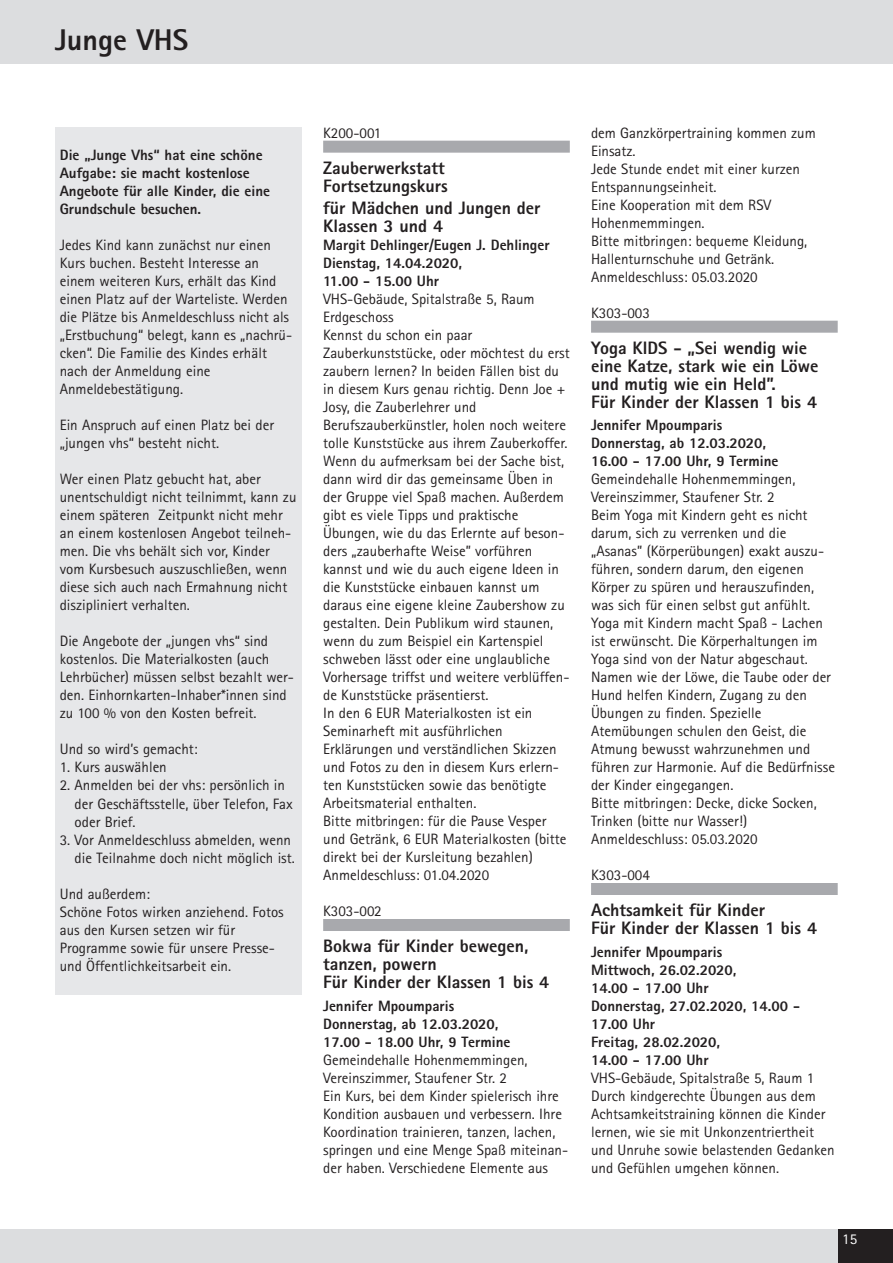
<style>
.page{position:relative;width:893px;height:1263px;background:#fff}
.page>*{position:absolute;margin:0;border:0;box-sizing:border-box;transform-origin:0 0}
.t1{font:800 30px "Rotis Sans Serif";color:#231f20}
.t2{font:800 18px/18px "Rotis Sans Serif";color:#231f20}
.t3{font:15px/18px "Rotis Sans Serif";color:#231f20}
.t4{font:800 15px/18px "Rotis Sans Serif";color:#231f20}
.t5{font:15px "Rotis Sans Serif";color:#fff}
</style>
<div class="page">
<div style="left:0;top:0;width:893px;height:64px;background:#dcdddf"></div>
<div style="left:0;top:1229px;width:893px;height:34px;background:#dcdddf"></div>
<div style="left:838px;top:1229px;width:55px;height:34px;background:#231f20"></div>
<div style="left:591px;top:321px;width:247px;height:12px;background:#a8a9ad"></div>
<div style="left:591px;top:883px;width:247px;height:12px;background:#a8a9ad"></div>
<div style="left:323px;top:141px;width:247px;height:12px;background:#a8a9ad"></div>
<div style="left:323px;top:919px;width:247px;height:12px;background:#a8a9ad"></div>
<div style="left:55px;top:128px;width:247px;height:867px;background:#e6e7e9"></div>
<h1 class="t1" style="left:55px;top:30px;width:135px">Junge VHS</h1>
<p class="t4" style="left:60px;top:148px;width:212px">Die „Junge Vhs“ hat eine schöne<br>Aufgabe: sie macht kostenlose<br>Angebote für alle Kinder, die eine<br>Grundschule besuchen.</p>
<p class="t3" style="left:60px;top:238px;width:234px">Jedes Kind kann zunächst nur einen Kurs buchen. Besteht Interesse an einem weiteren Kurs, erhält das Kind einen Platz auf der Warteliste. Werden die Plätze bis Anmeldeschluss nicht als „Erstbuchung“ belegt, kann es „nachrü&shy;cken“. Die Familie des Kindes erhält nach der Anmeldung eine Anmeldebestätigung.</p>
<p class="t3" style="left:60px;top:418px;width:216px">Ein Anspruch auf einen Platz bei der „jungen vhs“ besteht nicht.</p>
<p class="t3" style="left:60px;top:472px;width:238px">Wer einen Platz gebucht hat, aber unentschuldigt nicht teilnimmt, kann zu einem späteren Zeitpunkt nicht mehr an einem kostenlosen Angebot teilneh&shy;men. Die vhs behält sich vor, Kinder vom Kursbesuch auszuschließen, wenn diese sich auch nach Ermahnung nicht diszipliniert verhalten.</p>
<p class="t3" style="left:60px;top:634px;width:236px">Die Angebote der „jungen vhs“ sind kostenlos. Die Materialkosten (auch Lehrbücher) müssen selbst bezahlt wer&shy;den. Einhornkarten-Inhaber*innen sind zu 100 % von den Kosten befreit.</p>
<p class="t3" style="left:60px;top:742px;width:139px">Und so wird’s gemacht:</p>
<p class="t3" style="left:60px;top:760px;width:109px">1. Kurs auswählen</p>
<p class="t3" style="left:75px;top:778px;width:220px;text-indent:-15px">2. Anmelden bei der vhs: persönlich in der Geschäftsstelle, über Telefon, Fax oder Brief.</p>
<p class="t3" style="left:60px;top:832px;width:237px;text-align:right">3. Vor Anmeldeschluss abmelden, wenn die Teilnahme doch nicht möglich ist.</p>
<p class="t3" style="left:60px;top:886px;width:226px">Und außerdem:<br>Schöne Fotos wirken anziehend. Fotos aus den Kursen setzen wir für<br>Programme sowie für unsere Presse&shy;und Öffentlichkeitsarbeit ein.</p>
<p class="t3" style="left:323px;top:125px;width:60px">K200-001</p>
<p class="t2" style="left:323px;top:161px;width:126px">Zauberwerkstatt<br>Fortsetzungskurs</p>
<p class="t2" style="left:323px;top:201px;width:219px">für Mädchen und Jungen der<br>Klassen 3 und 4</p>
<p class="t4" style="left:323px;top:238px;width:228px">Margit Dehlinger/Eugen J. Dehlinger<br>Dienstag, 14.04.2020,<br>11.00 - 15.00 Uhr</p>
<p class="t3" style="left:323px;top:292px;width:248px">VHS-Gebäude, Spitalstraße 5, Raum Erdgeschoss<br>Kennst du schon ein paar Zauberkunststücke, oder möchtest du erst zaubern lernen? In beiden Fällen bist du in diesem Kurs genau richtig. Denn Joe + Josy, die Zauberlehrer und Berufszauberkünstler, holen noch weitere tolle Kunststücke aus ihrem Zauberkoffer.<br>Wenn du aufmerksam bei der Sache bist, dann wird dir das gemeinsame Üben in der Gruppe viel Spaß machen. Außerdem gibt es viele Tipps und praktische Übungen, wie du das Erlernte auf beson&shy;ders „zauberhafte Weise” vorführen kannst und wie du auch eigene Ideen in die Kunststücke einbauen kannst um daraus eine eigene kleine Zaubershow zu gestalten. Dein Publikum wird staunen, wenn du zum Beispiel ein Kartenspiel schweben lässt oder eine unglaubliche Vorhersage triffst und weitere verblüffen&shy;de Kunststücke präsentierst.<br>In den 6 EUR Materialkosten ist ein Seminarheft mit ausführlichen Erklärungen und verständlichen Skizzen und Fotos zu den in diesem Kurs erlern&shy;ten Kunststücken sowie das benötigte Arbeitsmaterial enthalten.<br>Bitte mitbringen: für die Pause Vesper und Getränk, 6 EUR Materialkosten (bitte direkt bei der Kursleitung bezahlen)<br>Anmeldeschluss: 01.04.2020</p>
<p class="t3" style="left:323px;top:904px;width:60px">K303-002</p>
<p class="t2" style="left:323px;top:939px;width:228px">Bokwa für Kinder bewegen, tanzen, powern<br>Für Kinder der Klassen 1 bis 4</p>
<p class="t4" style="left:323px;top:998px;width:189px">Jennifer Mpoumparis<br>Donnerstag, ab 12.03.2020,<br>17.00 - 18.00 Uhr, 9 Termine</p>
<p class="t3" style="left:323px;top:1052px;width:247px">Gemeindehalle Hohenmemmingen, Vereinszimmer, Staufener Str. 2<br>Ein Kurs, bei dem Kinder spielerisch ihre Kondition ausbauen und verbessern. Ihre Koordination trainieren, tanzen, lachen, springen und eine Menge Spaß miteinan&shy;der haben. Verschiedene Elemente aus</p>
<p class="t3" style="left:591px;top:125px;width:226px">dem Ganzkörpertraining kommen zum<br>Einsatz.<br>Jede Stunde endet mit einer kurzen<br>Entspannungseinheit.<br>Eine Kooperation mit dem RSV<br>Hohenmemmingen.<br>Bitte mitbringen: bequeme Kleidung,<br>Hallenturnschuhe und Getränk.<br>Anmeldeschluss: 05.03.2020</p>
<p class="t3" style="left:591px;top:305px;width:60px">K303-003</p>
<p class="t2" style="left:591px;top:341px;width:229px">Yoga KIDS - „Sei wendig wie eine Katze, stark wie ein Löwe und mutig wie ein Held”.<br>Für Kinder der Klassen 1 bis 4</p>
<p class="t4" style="left:591px;top:418px;width:189px">Jennifer Mpoumparis<br>Donnerstag, ab 12.03.2020,<br>16.00 - 17.00 Uhr, 9 Termine</p>
<p class="t3" style="left:591px;top:472px;width:245px">Gemeindehalle Hohenmemmingen, Vereinszimmer, Staufener Str. 2<br>Beim Yoga mit Kindern geht es nicht darum, sich zu verrenken und die „Asanas” (Körperübungen) exakt auszu&shy;führen, sondern darum, den eigenen Körper zu spüren und herauszufinden, was sich für einen selbst gut anfühlt.<br>Yoga mit Kindern macht Spaß - Lachen ist erwünscht. Die Körperhaltungen im Yoga sind von der Natur abgeschaut.<br>Namen wie der Löwe, die Taube oder der Hund helfen Kindern, Zugang zu den Übungen zu finden. Spezielle Atemübungen schulen den Geist, die Atmung bewusst wahrzunehmen und führen zur Harmonie. Auf die Bedürfnisse der Kinder eingegangen.<br>Bitte mitbringen: Decke, dicke Socken, Trinken (bitte nur Wasser!)<br>Anmeldeschluss: 05.03.2020</p>
<p class="t3" style="left:591px;top:868px;width:60px">K303-004</p>
<p class="t2" style="left:591px;top:903px;width:228px">Achtsamkeit für Kinder<br>Für Kinder der Klassen 1 bis 4</p>
<p class="t4" style="left:591px;top:944px;width:210px">Jennifer Mpoumparis<br>Mittwoch, 26.02.2020,<br>14.00 - 17.00 Uhr<br>Donnerstag, 27.02.2020, 14.00 -<br>17.00 Uhr<br>Freitag, 28.02.2020,<br>14.00 - 17.00 Uhr</p>
<p class="t3" style="left:591px;top:1070px;width:245px">VHS-Gebäude, Spitalstraße 5, Raum 1<br>Durch kindgerechte Übungen aus dem Achtsamkeitstraining können die Kinder lernen, wie sie mit Unkonzentriertheit und Unruhe sowie belastenden Gedanken und Gefühlen umgehen können.</p>
<p class="t5" style="left:842px;top:1233px;width:16px">15</p>
</div>
